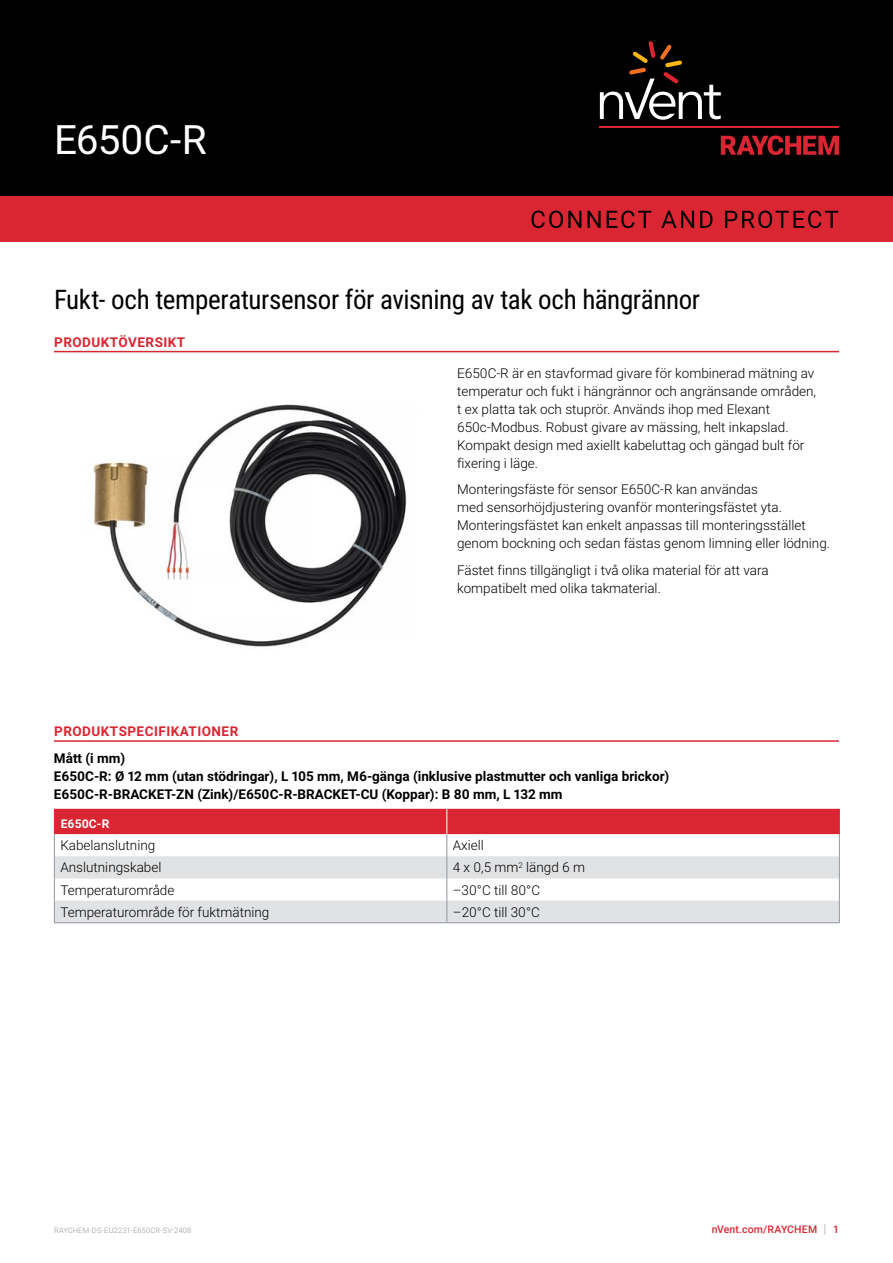
<style>
.page{position:relative;width:893px;height:1263px;background:#fff}
.page>*{position:absolute;margin:0;border:0;box-sizing:border-box;transform-origin:0 0}
.t1{font:40.5px "Roboto";letter-spacing:-.015em;color:#fff}
.t2{font:27px "Roboto Condensed";letter-spacing:-.015em;color:#000}
.t3{font:300 13.5px/18px "Roboto";color:#000}
.t4{font:700 13.5px/18px "Roboto";color:#000}
.t5{font:700 13.5px "Roboto";letter-spacing:.035em;color:#d92632}
.t6{font:700 12px "Roboto";letter-spacing:.01em;color:#fff}
.t7{font:500 10.5px "Roboto";letter-spacing:.015em;color:#d92632}
.t8{font:300 7.5px "Roboto";letter-spacing:.02em;color:#90969e}
.s1{font-weight:300;font-size:12.6px;color:#90969e}
</style>
<div class="page">
<div style="left:0;top:0;width:893px;height:196px;background:#000"></div>
<div style="left:0;top:196px;width:893px;height:45px;background:#d92632"></div>
<svg style="left:532px;top:211px;width:306px;height:17px"></svg>
<svg style="left:721px;top:135px;width:118px;height:20px"></svg>
<hr style="left:600px;top:127px;width:239px;height:1px;background:#d92632">
<svg style="left:600px;top:41px;width:121px;height:79px"></svg>
<img style="left:73px;top:352px;width:344px;height:295px">
<hr style="left:54px;top:351px;width:785px;height:1px;background:#d92632">
<hr style="left:54px;top:740px;width:785px;height:2px;background:#d92632">
<hr style="left:54px;top:922px;width:393px;height:1px;background:#90969e">
<hr style="left:447px;top:922px;width:393px;height:1px;background:#90969e">
<svg style="left:54px;top:809px;width:786px;height:113px"></svg>
<h1 class="t1" style="left:54px;top:111px;width:154px">E650C-R</h1>
<h2 class="t2" style="left:54px;top:281px;width:648px">Fukt- och temperatursensor för avisning av tak och hängrännor</h2>
<p class="t5" style="left:54px;top:332px;width:133px">PRODUKTÖVERSIKT</p>
<p class="t3" style="left:457px;top:363px;width:361px">E650C-R är en stavformad givare för kombinerad mätning av temperatur och fukt i hängrännor och angränsande områden, t ex platta tak och stuprör. Används ihop med Elexant 650c-Modbus. Robust givare av mässing, helt inkapslad.<br>Kompakt design med axiellt kabeluttag och gängad bult för fixering i läge.</p>
<p class="t3" style="left:457px;top:480px;width:374px">Monteringsfäste för sensor E650C-R kan användas<br>med sensorhöjdjustering ovanför monteringsfästet yta.<br>Monteringsfästet kan enkelt anpassas till monteringsstället genom bockning och sedan fästas genom limning eller lödning.</p>
<p class="t3" style="left:457px;top:560px;width:313px">Fästet finns tillgängligt i två olika material för att vara kompatibelt med olika takmaterial.</p>
<p class="t5" style="left:54px;top:722px;width:186px">PRODUKTSPECIFIKATIONER</p>
<p class="t4" style="left:54px;top:748px;width:617px">Mått (i mm)<br>E650C-R: Ø 12 mm (utan stödringar), L 105 mm, M6-gänga (inklusive plastmutter och vanliga brickor)<br>E650C-R-BRACKET-ZN (Zink)/E650C-R-BRACKET-CU (Koppar): B 80 mm, L 132 mm</p>
<p class="t6" style="left:61px;top:815px;width:50px">E650C-R</p>
<p class="t3" style="left:60px;top:836px;width:96px">Kabelanslutning</p>
<p class="t3" style="left:453px;top:836px;width:33px">Axiell</p>
<p class="t3" style="left:60px;top:858px;width:103px">Anslutningskabel</p>
<p class="t3" style="left:453px;top:858px;width:134px">4 x 0,5 mm<sup>2</sup> längd 6 m</p>
<p class="t3" style="left:60px;top:880px;width:116px">Temperaturområde</p>
<p class="t3" style="left:453px;top:880px;width:89px">–30°C till 80°C</p>
<p class="t3" style="left:60px;top:902px;width:211px">Temperaturområde för fuktmätning</p>
<p class="t3" style="left:453px;top:902px;width:89px">–20°C till 30°C</p>
<p class="t8" style="left:54px;top:1225px;width:139px">RAYCHEM-DS-EU2231-E650CR-SV-2408</p>
<p class="t7" style="left:712px;top:1222px;width:129px">nVent.com/RAYCHEM <span class="s1">|</span> 1</p>
</div>
